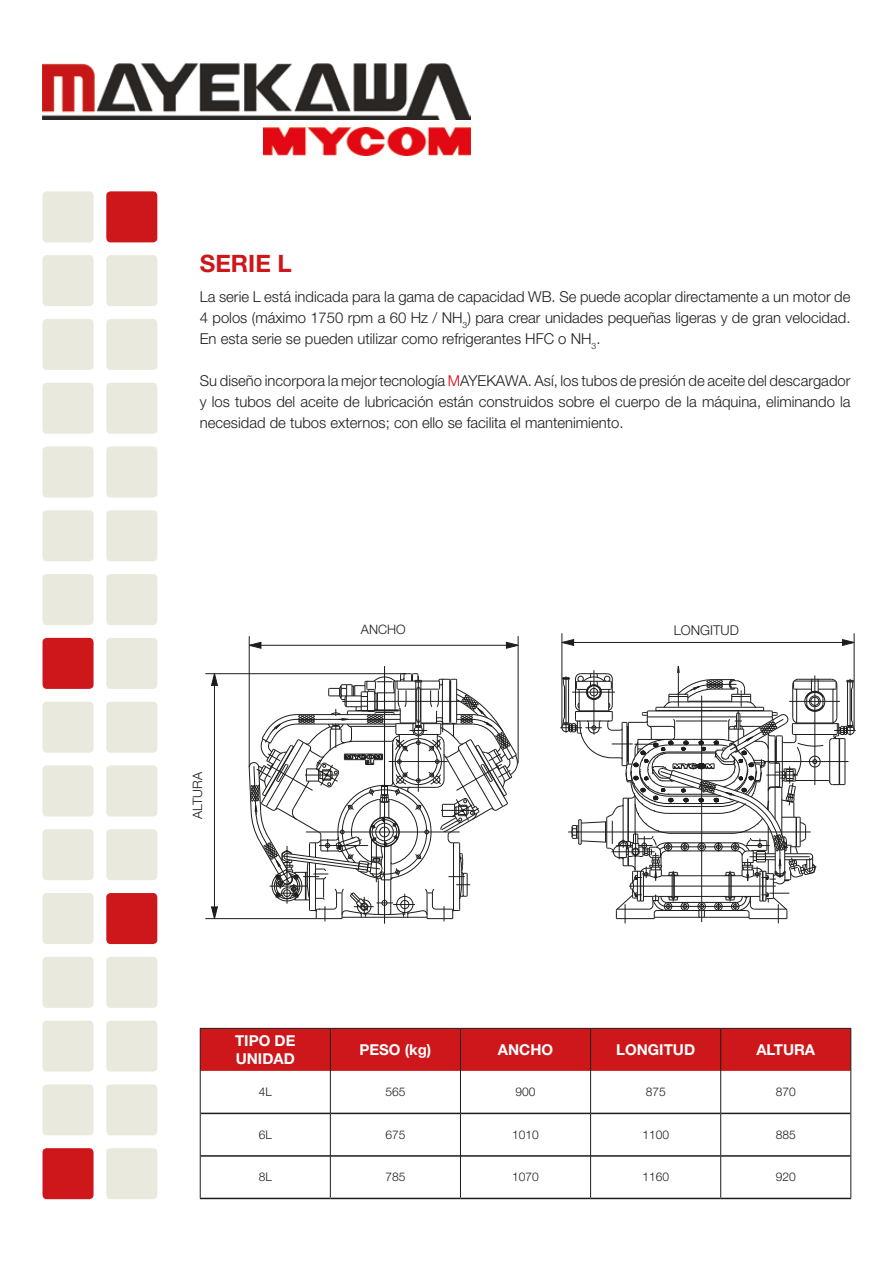
<style>
.page{position:relative;width:893px;height:1263px;background:#fff}
.page>*{position:absolute;margin:0;border:0;box-sizing:border-box;transform-origin:0 0}
.t1{font:700 24px "Helvetica Neue LT Std";color:#cd171a}
.t2{font:300 15px/21px "Helvetica Neue LT Std";color:#1d1d1b;text-align:justify}
.t3{font:700 15px/18px "Helvetica Neue LT Std";color:#fff}
.t4{font:300 13.5px "Helvetica Neue LT Std";color:#1d1d1b}
.t5{font:300 13.05px "Helvetica Neue LT Std";color:#1d1d1b}
.t6{font:300 12px "Helvetica Neue LT Std";color:#1d1d1b}
.s1{color:#e30613}
</style>
<div class="page">
<svg style="left:560px;top:666px;width:296px;height:257px"></svg>
<hr style="left:384px;top:666px;width:1px;height:257px;background:#1d1d1b">
<svg style="left:249px;top:673px;width:269px;height:248px"></svg>
<hr style="left:214px;top:674px;width:1px;height:245px;background:#1d1d1b">
<svg style="left:211px;top:906px;width:7px;height:12px"></svg>
<svg style="left:211px;top:674px;width:7px;height:12px"></svg>
<hr style="left:205px;top:673px;width:201px;height:1px;background:#1d1d1b">
<hr style="left:205px;top:918px;width:111px;height:1px;background:#1d1d1b">
<hr style="left:249px;top:645px;width:269px;height:1px;background:#1d1d1b">
<svg style="left:248px;top:641px;width:14px;height:8px"></svg>
<svg style="left:505px;top:641px;width:13px;height:8px"></svg>
<hr style="left:518px;top:636px;width:1px;height:127px;background:#1d1d1b">
<hr style="left:249px;top:636px;width:1px;height:131px;background:#1d1d1b">
<hr style="left:562px;top:642px;width:292px;height:1px;background:#1d1d1b">
<svg style="left:561px;top:639px;width:14px;height:7px"></svg>
<svg style="left:842px;top:639px;width:12px;height:7px"></svg>
<hr style="left:854px;top:633px;width:1px;height:97px;background:#1d1d1b">
<hr style="left:562px;top:633px;width:1px;height:95px;background:#1d1d1b">
<div style="left:43px;top:191px;width:51px;height:51px;background:#eae9dd;border-radius:4px"></div>
<div style="left:43px;top:255px;width:51px;height:51px;background:#eae9dd;border-radius:4px"></div>
<div style="left:43px;top:319px;width:51px;height:51px;background:#eae9dd;border-radius:4px"></div>
<div style="left:43px;top:383px;width:51px;height:51px;background:#eae9dd;border-radius:4px"></div>
<div style="left:43px;top:446px;width:51px;height:51px;background:#eae9dd;border-radius:4px"></div>
<div style="left:43px;top:510px;width:51px;height:51px;background:#eae9dd;border-radius:4px"></div>
<div style="left:43px;top:574px;width:51px;height:51px;background:#eae9dd;border-radius:4px"></div>
<div style="left:43px;top:638px;width:51px;height:51px;background:#cd171a;border-radius:4px"></div>
<div style="left:43px;top:702px;width:51px;height:51px;background:#eae9dd;border-radius:4px"></div>
<div style="left:43px;top:765px;width:51px;height:51px;background:#eae9dd;border-radius:4px"></div>
<div style="left:43px;top:829px;width:51px;height:51px;background:#eae9dd;border-radius:4px"></div>
<div style="left:43px;top:893px;width:51px;height:51px;background:#eae9dd;border-radius:4px"></div>
<div style="left:43px;top:957px;width:51px;height:51px;background:#eae9dd;border-radius:4px"></div>
<div style="left:43px;top:1020px;width:51px;height:51px;background:#eae9dd;border-radius:4px"></div>
<div style="left:43px;top:1084px;width:51px;height:51px;background:#eae9dd;border-radius:4px"></div>
<div style="left:43px;top:1148px;width:51px;height:51px;background:#cd171a;border-radius:4px"></div>
<div style="left:106px;top:191px;width:51px;height:51px;background:#cd171a;border-radius:4px"></div>
<div style="left:106px;top:255px;width:51px;height:51px;background:#eae9dd;border-radius:4px"></div>
<div style="left:106px;top:319px;width:51px;height:51px;background:#eae9dd;border-radius:4px"></div>
<div style="left:106px;top:383px;width:51px;height:51px;background:#eae9dd;border-radius:4px"></div>
<div style="left:106px;top:446px;width:51px;height:51px;background:#eae9dd;border-radius:4px"></div>
<div style="left:106px;top:510px;width:51px;height:51px;background:#eae9dd;border-radius:4px"></div>
<div style="left:106px;top:574px;width:51px;height:51px;background:#eae9dd;border-radius:4px"></div>
<div style="left:106px;top:638px;width:51px;height:51px;background:#eae9dd;border-radius:4px"></div>
<div style="left:106px;top:702px;width:51px;height:51px;background:#eae9dd;border-radius:4px"></div>
<div style="left:106px;top:765px;width:51px;height:51px;background:#eae9dd;border-radius:4px"></div>
<div style="left:106px;top:829px;width:51px;height:51px;background:#eae9dd;border-radius:4px"></div>
<div style="left:106px;top:893px;width:51px;height:51px;background:#cd171a;border-radius:4px"></div>
<div style="left:106px;top:957px;width:51px;height:51px;background:#eae9dd;border-radius:4px"></div>
<div style="left:106px;top:1020px;width:51px;height:51px;background:#eae9dd;border-radius:4px"></div>
<div style="left:106px;top:1084px;width:51px;height:51px;background:#eae9dd;border-radius:4px"></div>
<div style="left:106px;top:1148px;width:51px;height:51px;background:#eae9dd;border-radius:4px"></div>
<img style="left:43px;top:64px;width:427px;height:55px">
<img style="left:264px;top:128px;width:206px;height:27px">
<div style="left:201px;top:1029px;width:649px;height:42px;background:#cd171a"></div>
<hr style="left:201px;top:1113px;width:129px;height:1px;background:#1d1d1b">
<hr style="left:331px;top:1113px;width:129px;height:1px;background:#1d1d1b">
<hr style="left:461px;top:1113px;width:129px;height:1px;background:#1d1d1b">
<hr style="left:591px;top:1113px;width:129px;height:1px;background:#1d1d1b">
<hr style="left:721px;top:1113px;width:129px;height:1px;background:#1d1d1b">
<hr style="left:201px;top:1155px;width:129px;height:2px;background:#1d1d1b">
<hr style="left:331px;top:1155px;width:129px;height:2px;background:#1d1d1b">
<hr style="left:461px;top:1155px;width:129px;height:2px;background:#1d1d1b">
<hr style="left:591px;top:1155px;width:129px;height:2px;background:#1d1d1b">
<hr style="left:721px;top:1155px;width:129px;height:2px;background:#1d1d1b">
<hr style="left:200px;top:1198px;width:130px;height:1px;background:#1d1d1b">
<hr style="left:330px;top:1198px;width:130px;height:1px;background:#1d1d1b">
<hr style="left:460px;top:1198px;width:131px;height:1px;background:#1d1d1b">
<hr style="left:591px;top:1198px;width:130px;height:1px;background:#1d1d1b">
<hr style="left:721px;top:1198px;width:130px;height:1px;background:#1d1d1b">
<hr style="left:200px;top:1028px;width:130px;height:1px;background:#1d1d1b">
<hr style="left:200px;top:1029px;width:1px;height:42px;background:#1d1d1b">
<hr style="left:330px;top:1028px;width:130px;height:1px;background:#1d1d1b">
<hr style="left:330px;top:1029px;width:1px;height:42px;background:#1d1d1b">
<hr style="left:460px;top:1028px;width:131px;height:1px;background:#1d1d1b">
<hr style="left:460px;top:1029px;width:1px;height:42px;background:#1d1d1b">
<hr style="left:591px;top:1028px;width:130px;height:1px;background:#1d1d1b">
<hr style="left:590px;top:1029px;width:1px;height:42px;background:#1d1d1b">
<hr style="left:721px;top:1028px;width:130px;height:1px;background:#1d1d1b">
<hr style="left:720px;top:1029px;width:1px;height:42px;background:#1d1d1b">
<hr style="left:850px;top:1029px;width:1px;height:42px;background:#1d1d1b">
<hr style="left:200px;top:1071px;width:1px;height:42px;background:#1d1d1b">
<hr style="left:330px;top:1071px;width:1px;height:42px;background:#1d1d1b">
<hr style="left:460px;top:1071px;width:1px;height:42px;background:#1d1d1b">
<hr style="left:590px;top:1071px;width:1px;height:42px;background:#1d1d1b">
<hr style="left:720px;top:1071px;width:1px;height:42px;background:#1d1d1b">
<hr style="left:850px;top:1071px;width:1px;height:42px;background:#1d1d1b">
<hr style="left:200px;top:1113px;width:1px;height:43px;background:#1d1d1b">
<hr style="left:330px;top:1113px;width:1px;height:43px;background:#1d1d1b">
<hr style="left:460px;top:1113px;width:1px;height:43px;background:#1d1d1b">
<hr style="left:590px;top:1113px;width:1px;height:43px;background:#1d1d1b">
<hr style="left:720px;top:1113px;width:1px;height:43px;background:#1d1d1b">
<hr style="left:850px;top:1113px;width:1px;height:43px;background:#1d1d1b">
<hr style="left:200px;top:1156px;width:1px;height:42px;background:#1d1d1b">
<hr style="left:330px;top:1156px;width:1px;height:42px;background:#1d1d1b">
<hr style="left:460px;top:1156px;width:1px;height:42px;background:#1d1d1b">
<hr style="left:590px;top:1156px;width:1px;height:42px;background:#1d1d1b">
<hr style="left:720px;top:1156px;width:1px;height:42px;background:#1d1d1b">
<hr style="left:850px;top:1156px;width:1px;height:42px;background:#1d1d1b">
<h1 class="t1" style="left:200px;top:249px;width:93px">SERIE L</h1>
<p class="t2" style="left:200px;top:286px;width:652px">La serie L está indicada para la gama de capacidad WB. Se puede acoplar directamente a un motor de 4 polos (máximo 1750 rpm a 60 Hz / NH<sub>3</sub>) para crear unidades pequeñas ligeras y de gran velocidad.<br>En esta serie se pueden utilizar como refrigerantes HFC o NH<sub>3</sub>.</p>
<p class="t2" style="left:200px;top:370px;width:652px">Su diseño incorpora la mejor tecnología <span class="s1">M</span>AYEKAWA. Así, los tubos de presión de aceite del descargador y los tubos del aceite de lubricación están construidos sobre el cuerpo de la máquina, eliminando la necesidad de tubos externos; con ello se facilita el mantenimiento.</p>
<p class="t5" style="left:190px;top:819px;width:48px;rotate:-90deg">ALTURA</p>
<p class="t5" style="left:361px;top:622px;width:46px">ANCHO</p>
<p class="t4" style="left:674px;top:622px;width:67px">LONGITUD</p>
<p class="t3" style="left:235px;top:1031px;width:62px">TIPO DE<br>UNIDAD</p>
<p class="t3" style="left:359px;top:1040px;width:73px">PESO (kg)</p>
<p class="t3" style="left:498px;top:1040px;width:57px">ANCHO</p>
<p class="t3" style="left:616px;top:1040px;width:80px">LONGITUD</p>
<p class="t3" style="left:756px;top:1040px;width:60px">ALTURA</p>
<p class="t6" style="left:259px;top:1085px;width:15px">4L</p>
<p class="t6" style="left:385px;top:1085px;width:22px">565</p>
<p class="t6" style="left:515px;top:1085px;width:22px">900</p>
<p class="t6" style="left:646px;top:1085px;width:22px">875</p>
<p class="t6" style="left:776px;top:1085px;width:22px">870</p>
<p class="t6" style="left:259px;top:1127px;width:15px">6L</p>
<p class="t6" style="left:385px;top:1127px;width:22px">675</p>
<p class="t6" style="left:512px;top:1127px;width:28px">1010</p>
<p class="t6" style="left:642px;top:1127px;width:28px">1100</p>
<p class="t6" style="left:776px;top:1127px;width:22px">885</p>
<p class="t6" style="left:259px;top:1170px;width:15px">8L</p>
<p class="t6" style="left:385px;top:1170px;width:22px">785</p>
<p class="t6" style="left:512px;top:1170px;width:28px">1070</p>
<p class="t6" style="left:642px;top:1170px;width:28px">1160</p>
<p class="t6" style="left:776px;top:1170px;width:22px">920</p>
</div>
